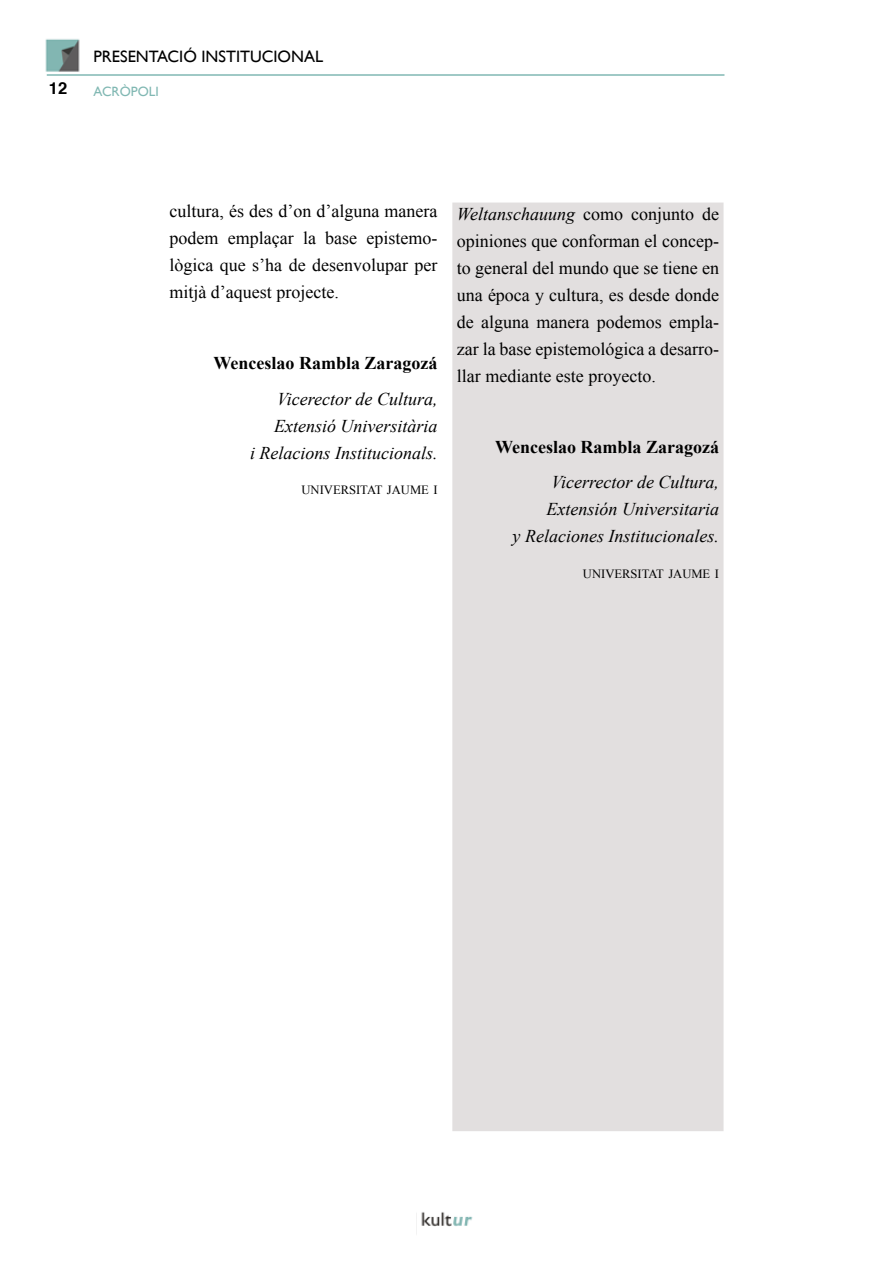
<style>
.page{position:relative;width:893px;height:1263px;background:#fff}
.page>*{position:absolute;margin:0;border:0;box-sizing:border-box;transform-origin:0 0}
.t1{font:18px/27px "Times New Roman";color:#000;text-align:justify}
.t2{font:italic 18px/27px "Times New Roman";color:#000;text-align:right}
.t3{font:700 18px "Times New Roman";color:#000}
.t4{font:16.5px "Gill Sans";color:#000}
.t5{font:700 16.5px "Helvetica";color:#000}
.t6{font:13.5px "Gill Sans";color:#81b8b3}
.t7{font:12.6px "Times New Roman";color:#000}
.s1{font-style:italic}
</style>
<div class="page">
<hr style="left:47px;top:74px;width:677px;height:2px;background:#81b8b3">
<img style="left:45px;top:39px;width:35px;height:33px">
<img style="left:421px;top:1212px;width:52px;height:15px">
<div style="left:455px;top:205px;width:266px;height:924px;background:#e2dfdf"></div>
<div style="left:452px;top:203px;width:271px;height:928px;border:4px solid #e2dfdf"></div>
<p class="t5" style="left:49px;top:75px;width:20px">12</p>
<p class="t4" style="left:94px;top:47px;width:231px">PRESENTACIÓ INSTITUCIONAL</p>
<p class="t6" style="left:94px;top:83px;width:67px">ACRÒPOLI</p>
<p class="t1" style="left:169px;top:197px;width:270px">cultura, és des d’on d’alguna manera podem emplaçar la base epistemo&shy;lògica que s’ha de desenvolupar per mitjà d’aquest projecte.</p>
<p class="t3" style="left:214px;top:351px;width:225px">Wenceslao Rambla Zaragozá</p>
<p class="t2" style="left:250px;top:385px;width:189px">Vicerector de Cultura,<br>Extensió Universitària<br>i Relacions Institucionals.</p>
<p class="t7" style="left:301px;top:481px;width:138px">UNIVERSITAT JAUME I</p>
<p class="t1" style="left:457px;top:200px;width:264px"><span class="s1">Weltanschauung</span> como conjunto de opiniones que conforman el concep&shy;to general del mundo que se tiene en una época y cultura, es desde donde de alguna manera podemos empla&shy;zar la base epistemológica a desarro&shy;llar mediante este proyecto.</p>
<p class="t3" style="left:495px;top:434px;width:225px">Wenceslao Rambla Zaragozá</p>
<p class="t2" style="left:513px;top:468px;width:208px">Vicerrector de Cultura,<br>Extensión Universitaria<br>y Relaciones Institucionales.</p>
<p class="t7" style="left:583px;top:565px;width:138px">UNIVERSITAT JAUME I</p>
</div>
